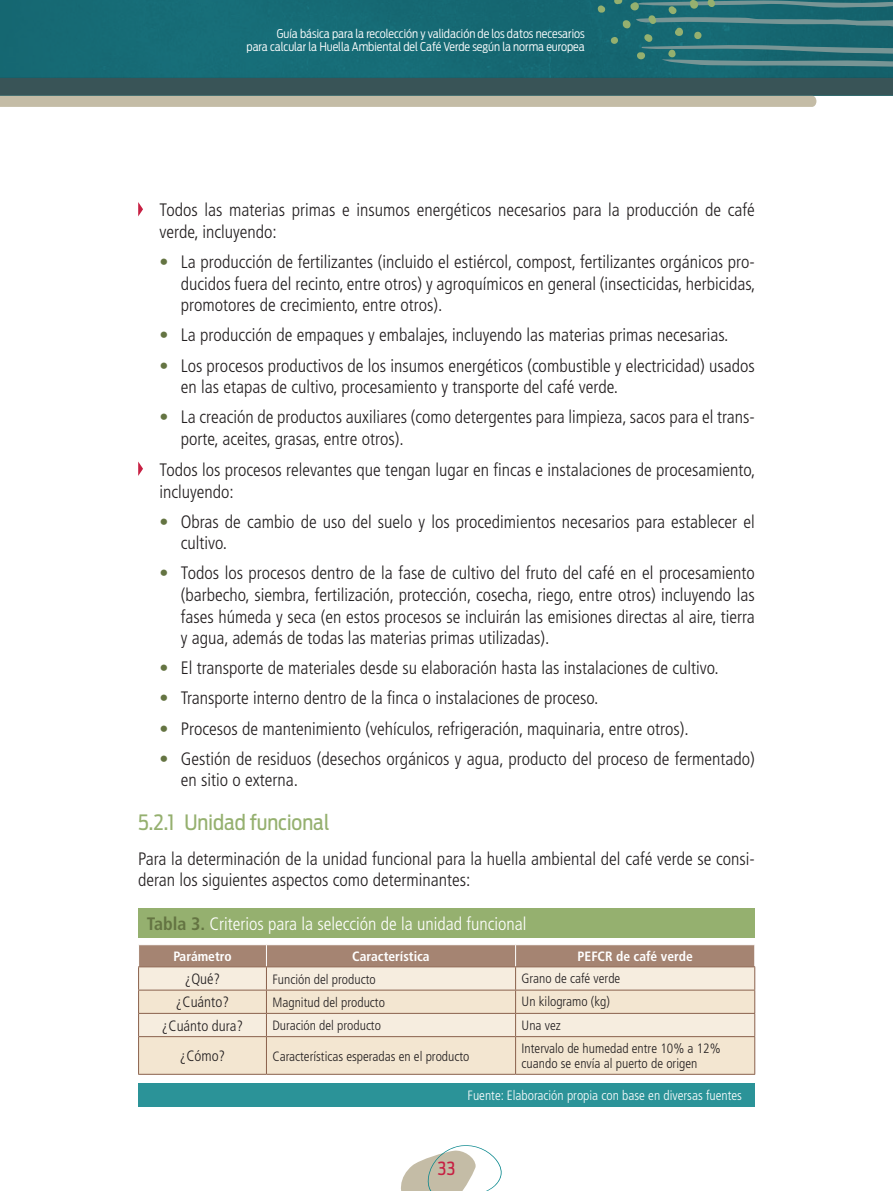
<style>
.page{position:relative;width:893px;height:1191px;background:#fff}
.page>*{position:absolute;margin:0;border:0;box-sizing:border-box;transform-origin:0 0}
.subtitulos{font:21px "Antenna Cond";color:#95b06f}
.NORMAL_FINAL{font:300 condensed 18px/21.6px "Frutiger LT Std";color:#231f20}
.t1{font:300 condensed 18px "Frutiger LT Std";color:#fff}
.t2{font:18px "Antenna Cond";color:#c72043}
.parrafoFCO2{font:300 condensed 15px "Frutiger LT Std";color:#231f20}
.parrafoFCO2-2{font:300 condensed 13.5px/15.6px "Frutiger LT Std";color:#231f20}
.t3{font:300 condensed 13.5px "Frutiger LT Std";color:#fff}
.parrafoFCO2-3{font:700 condensed 13.5px "Frutiger LT Std";color:#fff}
.t4{font:300 12px/13.5px "Antenna Cond";color:#fff;text-align:right}
.s1{color:#647442}
.s2{font-weight:700;color:#647442}
</style>
<div class="page">
<svg style="left:0;top:78px;width:893px;height:29px;background:#707e79"></svg>
<div style="left:0;top:0;width:893px;height:78px;background:#166a75"></div>
<svg style="left:138px;top:202px;width:5px;height:14px"></svg>
<svg style="left:138px;top:461px;width:5px;height:15px"></svg>
<div style="left:139px;top:1037px;width:615px;height:37px;background:#f3e6d1"></div>
<svg style="left:138px;top:944px;width:617px;height:92px;background:#decebd"></svg>
<hr style="left:138px;top:1036px;width:128px;height:1px;background:#8a614c">
<hr style="left:138px;top:1037px;width:1px;height:37px;background:#8a614c">
<hr style="left:266px;top:1036px;width:250px;height:1px;background:#8a614c">
<hr style="left:266px;top:1037px;width:1px;height:37px;background:#8a614c">
<hr style="left:516px;top:1036px;width:239px;height:1px;background:#8a614c">
<hr style="left:515px;top:1037px;width:1px;height:37px;background:#8a614c">
<hr style="left:754px;top:1037px;width:1px;height:37px;background:#8a614c">
<hr style="left:138px;top:1074px;width:128px;height:1px;background:#8a614c">
<hr style="left:266px;top:1074px;width:250px;height:1px;background:#8a614c">
<hr style="left:516px;top:1074px;width:239px;height:1px;background:#8a614c">
<div style="left:138px;top:908px;width:617px;height:29px;background:#95b06f"></div>
<div style="left:138px;top:1083px;width:617px;height:23px;background:#2b9398"></div>
<svg style="left:598px;top:5px;width:7px;height:8px"></svg>
<svg style="left:611px;top:0;width:282px;height:71px;background:#2d7278"></svg>
<svg style="left:401px;top:1145px;width:101px;height:46px"></svg>
<p class="t4" style="left:247px;top:27px;width:340px">Guía básica para la recolección y validación de los datos necesarios<br>para calcular la Huella Ambiental del Café Verde según la norma europea</p>
<p class="NORMAL_FINAL" style="left:159px;top:200px;width:597px">Todos las materias primas e insumos energéticos necesarios para la producción de café verde, incluyendo:</p>
<p class="NORMAL_FINAL" style="left:181px;top:251px;width:576px;text-align:justify;text-indent:-21px"><span class="s1">•</span> La producción de fertilizantes (incluido el estiércol, compost, fertilizantes orgánicos pro&shy;ducidos fuera del recinto, entre otros) y agroquímicos en general (insecticidas, herbicidas, promotores de crecimiento, entre otros).</p>
<p class="NORMAL_FINAL" style="left:159px;top:325px;width:570px"><span class="s1">•</span> La producción de empaques y embalajes, incluyendo las materias primas necesarias.</p>
<p class="NORMAL_FINAL" style="left:181px;top:355px;width:576px;text-indent:-21px"><span class="s1">•</span> Los procesos productivos de los insumos energéticos (combustible y electricidad) usados en las etapas de cultivo, procesamiento y transporte del café verde.</p>
<p class="NORMAL_FINAL" style="left:181px;top:406px;width:576px;text-indent:-21px"><span class="s1">•</span> La creación de productos auxiliares (como detergentes para limpieza, sacos para el trans&shy;porte, aceites, grasas, entre otros).</p>
<p class="NORMAL_FINAL" style="left:159px;top:459px;width:597px">Todos los procesos relevantes que tengan lugar en fincas e instalaciones de procesamiento, incluyendo:</p>
<p class="NORMAL_FINAL" style="left:181px;top:511px;width:576px;text-indent:-21px"><span class="s1">•</span> Obras de cambio de uso del suelo y los procedimientos necesarios para establecer el cultivo.</p>
<p class="NORMAL_FINAL" style="left:181px;top:562px;width:576px;text-align:justify;text-indent:-21px"><span class="s1">•</span> Todos los procesos dentro de la fase de cultivo del fruto del café en el procesamiento (barbecho, siembra, fertilización, protección, cosecha, riego, entre otros) incluyendo las fases húmeda y seca (en estos procesos se incluirán las emisiones directas al aire, tierra y agua, además de todas las materias primas utilizadas).</p>
<p class="NORMAL_FINAL" style="left:159px;top:657px;width:561px"><span class="s1">•</span> El transporte de materiales desde su elaboración hasta las instalaciones de cultivo.</p>
<p class="NORMAL_FINAL" style="left:159px;top:687px;width:440px"><span class="s1">•</span> Transporte interno dentro de la finca o instalaciones de proceso.</p>
<p class="NORMAL_FINAL" style="left:159px;top:718px;width:531px"><span class="s1">•</span> Procesos de mantenimiento (vehículos, refrigeración, maquinaria, entre otros).</p>
<p class="NORMAL_FINAL" style="left:181px;top:748px;width:576px;text-indent:-21px"><span class="s1">•</span> Gestión de residuos (desechos orgánicos y agua, producto del proceso de fermentado) en sitio o externa.</p>
<p class="subtitulos" style="left:138px;top:810px;width:193px">5.2.1 Unidad funcional</p>
<p class="NORMAL_FINAL" style="left:138px;top:848px;width:618px">Para la determinación de la unidad funcional para la huella ambiental del café verde se consi&shy;deran los siguientes aspectos como determinantes:</p>
<p class="t1" style="left:147px;top:913px;width:381px"><span class="s2">Tabla 3.</span> Criterios para la selección de la unidad funcional</p>
<p class="parrafoFCO2-3" style="left:173px;top:948px;width:60px">Parámetro</p>
<p class="parrafoFCO2-3" style="left:352px;top:948px;width:79px">Característica</p>
<p class="parrafoFCO2-3" style="left:578px;top:948px;width:117px">PEFCR de café verde</p>
<p class="parrafoFCO2" style="left:185px;top:970px;width:37px">¿Qué?</p>
<p class="parrafoFCO2-2" style="left:272px;top:971px;width:105px">Función del producto</p>
<p class="parrafoFCO2-2" style="left:522px;top:970px;width:100px">Grano de café verde</p>
<p class="parrafoFCO2" style="left:176px;top:993px;width:55px">¿Cuánto?</p>
<p class="parrafoFCO2-2" style="left:272px;top:994px;width:114px">Magnitud del producto</p>
<p class="parrafoFCO2-2" style="left:522px;top:994px;width:90px">Un kilogramo (kg)</p>
<p class="parrafoFCO2" style="left:162px;top:1017px;width:83px">¿Cuánto dura?</p>
<p class="parrafoFCO2-2" style="left:272px;top:1017px;width:110px">Duración del producto</p>
<p class="parrafoFCO2-2" style="left:522px;top:1017px;width:41px">Una vez</p>
<p class="parrafoFCO2" style="left:180px;top:1047px;width:47px">¿Cómo?</p>
<p class="parrafoFCO2-2" style="left:272px;top:1048px;width:199px">Características esperadas en el producto</p>
<p class="parrafoFCO2-2" style="left:522px;top:1040px;width:201px">Intervalo de humedad entre 10% a 12% cuando se envía al puerto de origen</p>
<p class="t3" style="left:467px;top:1087px;width:276px">Fuente: Elaboración propia con base en diversas fuentes</p>
<p class="t2" style="left:438px;top:1157px;width:19px">33</p>
</div>
